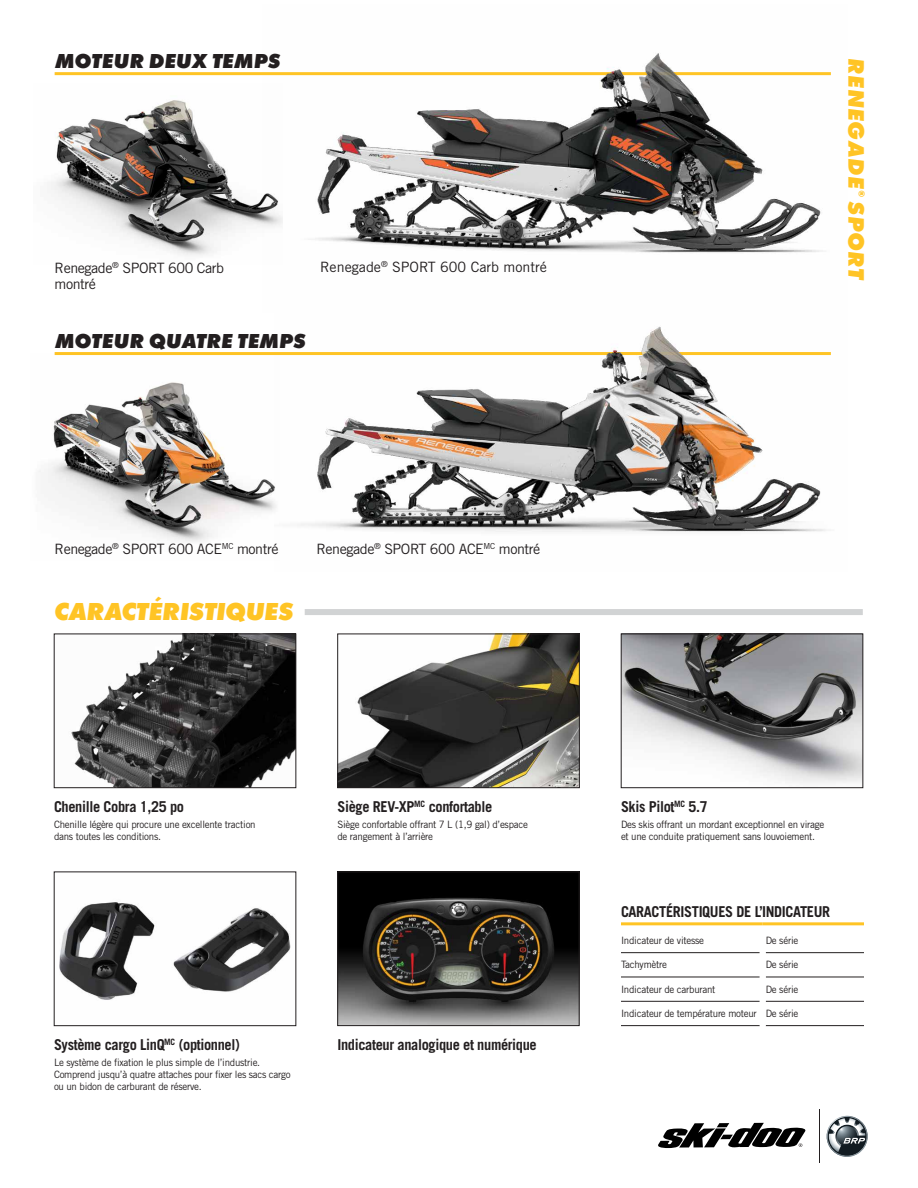
<style>
.page{position:relative;width:918px;height:1188px;background:#fff}
.page>*{position:absolute;margin:0;border:0;box-sizing:border-box;transform-origin:0 0}
.t1{font:italic 800 25.5px "Futura PT";letter-spacing:-.015em;color:#ffc425}
.t2{font:italic 800 23.25px "Futura PT";letter-spacing:.025em;color:#ffc425}
.t3{font:italic 800 21px "Futura PT";color:#231f20}
.t4{font:700 15px "Trade Gothic LT Std";letter-spacing:-.025em;color:#231f20;scale:.96 1}
.t5{font:14.25px/15.8px "Trade Gothic LT Std";letter-spacing:-.03em;color:#231f20}
.t6{font:14.25px "Trade Gothic LT Std";color:#231f20}
.t7{font:10.2px/11.7px "Trade Gothic LT Std";letter-spacing:-.025em;color:#231f20;scale:.96 1}
.t8{font:italic 800 8.7px "Futura PT";color:#ffc425}
</style>
<div class="page">
<img style="left:263px;top:53px;width:568px;height:200px">
<img style="left:280px;top:326px;width:550px;height:206px">
<img style="left:71px;top:636px;width:223px;height:150px">
<div style="left:54px;top:634px;width:242px;height:154px;border:1px solid #231f20"></div>
<img style="left:340px;top:636px;width:238px;height:150px">
<div style="left:338px;top:634px;width:242px;height:154px;border:1px solid #231f20"></div>
<img style="left:623px;top:636px;width:238px;height:147px">
<div style="left:621px;top:634px;width:242px;height:154px;border:1px solid #231f20"></div>
<img style="left:340px;top:874px;width:237px;height:150px">
<div style="left:338px;top:872px;width:241px;height:154px;border:1px solid #231f20"></div>
<img style="left:59px;top:902px;width:232px;height:98px">
<div style="left:54px;top:872px;width:242px;height:154px;border:1px solid #231f20"></div>
<hr style="left:55px;top:352px;width:776px;height:3px;background:#ffc425">
<img style="left:39px;top:353px;width:241px;height:189px">
<img style="left:51px;top:83px;width:231px;height:172px">
<hr style="left:55px;top:72px;width:776px;height:3px;background:#ffc425">
<svg style="left:658px;top:1123px;width:147px;height:25px"></svg>
<hr style="left:819px;top:1110px;width:1px;height:53px;background:#231f20">
<svg style="left:826px;top:1115px;width:42px;height:42px"></svg>
<div style="left:305px;top:609px;width:558px;height:6px;background:#d1d3d4"></div>
<hr style="left:621px;top:922px;width:142px;height:3px;background:#ffc425">
<hr style="left:763px;top:922px;width:101px;height:3px;background:#ffc425">
<hr style="left:621px;top:952px;width:139px;height:1px;background:#231f20">
<hr style="left:766px;top:952px;width:98px;height:1px;background:#231f20">
<hr style="left:621px;top:977px;width:139px;height:1px;background:#231f20">
<hr style="left:766px;top:977px;width:98px;height:1px;background:#231f20">
<hr style="left:621px;top:1001px;width:139px;height:1px;background:#231f20">
<hr style="left:766px;top:1001px;width:98px;height:1px;background:#231f20">
<hr style="left:621px;top:1025px;width:139px;height:1px;background:#231f20">
<hr style="left:766px;top:1025px;width:98px;height:1px;background:#231f20">
<h3 class="t3" style="left:55px;top:47px;width:227px">MOTEUR DEUX TEMPS</h3>
<h3 class="t5" style="left:55px;top:260px;width:171px">Renegade<sup>®</sup> SPORT 600 Carb montré</h3>
<h3 class="t6" style="left:320px;top:258px;width:228px">Renegade<sup>®</sup> SPORT 600 Carb montré</h3>
<h3 class="t3" style="left:55px;top:327px;width:253px">MOTEUR QUATRE TEMPS</h3>
<h2 class="t2" style="left:871px;top:58px;width:132px;rotate:90deg">RENEGADE</h2>
<p class="t8" style="left:867px;top:190px;width:8px;rotate:90deg">®</p>
<h2 class="t2" style="left:871px;top:201px;width:81px;rotate:90deg">SPORT</h2>
<h3 class="t5" style="left:55px;top:541px;width:225px">Renegade<sup>®</sup> SPORT 600 ACE<sup>MC</sup> montré</h3>
<h1 class="t1" style="left:54px;top:595px;width:241px">CARACTÉRISTIQUES</h1>
<h3 class="t5" style="left:317px;top:541px;width:225px">Renegade<sup>®</sup> SPORT 600 ACE<sup>MC</sup> montré</h3>
<h3 class="t4" style="left:54px;top:798px;width:137px">Chenille Cobra 1,25 po</h3>
<p class="t7" style="left:54px;top:819px;width:212px">Chenille légère qui procure une excellente traction dans toutes les conditions.</p>
<h3 class="t4" style="left:338px;top:798px;width:163px">Siège REV-XP<sup>MC</sup> confortable</h3>
<p class="t7" style="left:338px;top:819px;width:200px">Siège confortable offrant 7 L (1,9 gal) d’espace de rangement à l’arrière</p>
<h3 class="t4" style="left:54px;top:1036px;width:195px">Système cargo LinQ<sup>MC</sup> (optionnel)</h3>
<p class="t7" style="left:54px;top:1057px;width:248px">Le système de fixation le plus simple de l’industrie.<br>Comprend jusqu’à quatre attaches pour fixer les sacs cargo ou un bidon de carburant de réserve.</p>
<h3 class="t4" style="left:338px;top:1036px;width:209px">Indicateur analogique et numérique</h3>
<h3 class="t4" style="left:621px;top:798px;width:92px">Skis Pilot<sup>MC</sup> 5.7</h3>
<p class="t7" style="left:621px;top:819px;width:213px">Des skis offrant un mordant exceptionnel en virage et une conduite pratiquement sans louvoiement.</p>
<h3 class="t4" style="left:621px;top:903px;width:219px">CARACTÉRISTIQUES DE L’INDICATEUR</h3>
<p class="t7" style="left:621px;top:935px;width:88px">Indicateur de vitesse</p>
<p class="t7" style="left:766px;top:935px;width:35px">De série</p>
<p class="t7" style="left:621px;top:959px;width:49px">Tachymètre</p>
<p class="t7" style="left:766px;top:959px;width:35px">De série</p>
<p class="t7" style="left:621px;top:983px;width:100px">Indicateur de carburant</p>
<p class="t7" style="left:766px;top:983px;width:35px">De série</p>
<p class="t7" style="left:621px;top:1008px;width:186px">Indicateur de température moteur De série</p>
</div>
